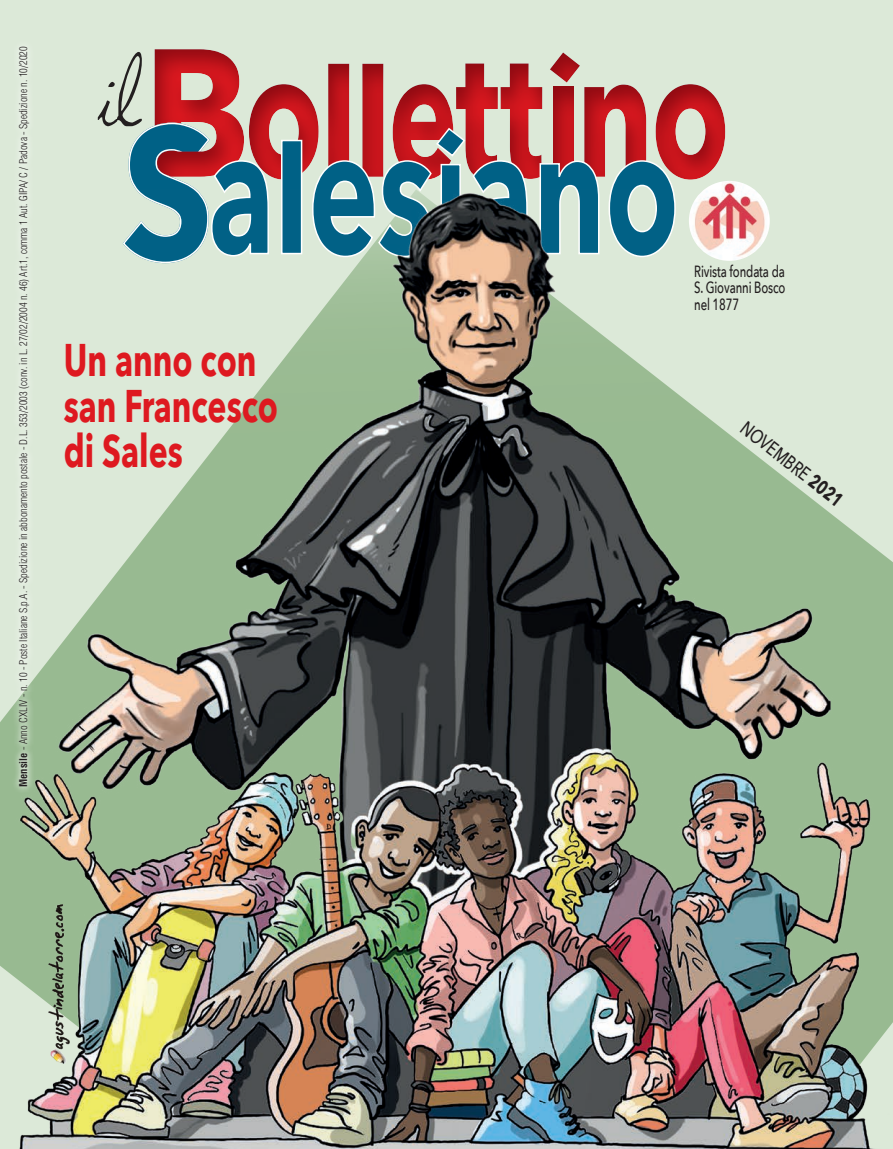
<style>
.page{position:relative;width:893px;height:1149px;background:#fff}
.page>*{position:absolute;margin:0;border:0;box-sizing:border-box;transform-origin:0 0}
.t1{font:700 45.6px/45.6px "Avenir Next";color:#de1920;scale:.7 1}
.t2{font:500 19.65px "Avenir Next";color:#231f20;scale:.75 1}
.t3{font:500 16.2px/16.5px "Avenir Next";letter-spacing:-.01em;color:#231f20;text-align:justify;scale:.7 1}
.t4{font:300 condensed 10.5px "Helvetica";color:#231f20}
.s1{font-weight:700}
</style>
<div class="page">
<div style="left:0;top:0;width:893px;height:1148px;background:#dce9d8"></div>
<img style="left:705px;top:181px;width:48px;height:8px">
<div style="left:12px;top:39px;width:24px;height:754px;background:#e0ecdd"></div>
<svg style="left:556px;top:52px;width:18px;height:9px"></svg>
<div style="left:247px;top:61px;width:479px;height:119px;background:#8c4677;opacity:.8"></div>
<svg style="left:435px;top:127px;width:31px;height:12px"></svg>
<svg style="left:98px;top:52px;width:98px;height:137px"></svg>
<div style="left:153px;top:48px;width:92px;height:130px;background:#8c4677;opacity:.8"></div>
<svg style="left:210px;top:139px;width:466px;height:50px"></svg>
<img style="left:9px;top:189px;width:884px;height:959px">
<img style="left:48px;top:904px;width:21px;height:159px">
<p class="t4" style="left:17px;top:786px;width:742px;rotate:-90deg"><span class="s1">Mensile</span> - Anno CXLIV - n. 10 - Poste Italiane S.p.A. - Spedizione in abbonamento postale - D.L. 353/2003 (conv. in L. 27/02/2004 n. 46) Art.1, comma 1 Aut. GIPA/ C / Padova - Spedizione n. 10/2020</p>
<h1 class="t1" style="left:64px;top:336px;width:308px">Un anno con san Francesco di Sales</h1>
<h3 class="t3" style="left:694px;top:262px;width:132px">Rivista fondata da S. Giovanni Bosco nel 1877</h3>
<h2 class="t2" style="left:753px;top:412px;width:167px;rotate:38deg">NOVEMBRE <span class="s1">2021</span></h2>
</div>
